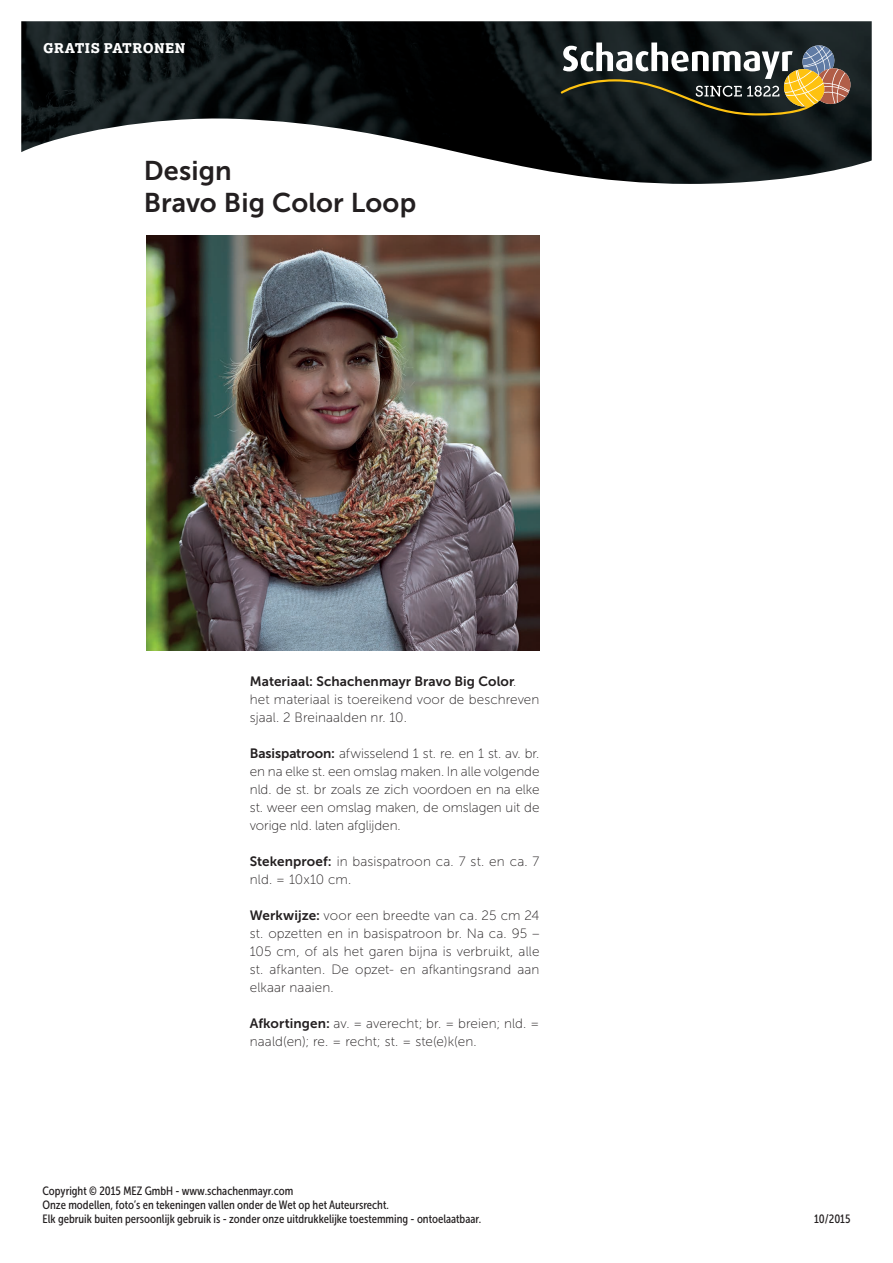
<style>
.page{position:relative;width:893px;height:1263px;background:#fff}
.page>*{position:absolute;margin:0;border:0;box-sizing:border-box;transform-origin:0 0}
.t1{font:27px/31.5px "Museo Sans 700";letter-spacing:.005em;color:#231f20}
.t2{font:13.5px/18px "Museo Sans 100";letter-spacing:.005em;color:#231f20}
.t3{font:13.5px "Museo Sans 700";letter-spacing:.01em;color:#231f20}
.t4{font:800 13.5px "Lexia";letter-spacing:.03em;color:#fff}
.t5{font:12px/14.4px "Museo Sans Cond 500";color:#231f20}
.s1{font-family:"Museo Sans 100"}
.s2{font-family:"Museo Sans 700"}
</style>
<div class="page">
<img style="left:21px;top:21px;width:851px;height:163px">
<svg style="left:561px;top:43px;width:289px;height:72px;background:#535246"></svg>
<img style="left:146px;top:235px;width:393px;height:415px">
<p class="t4" style="left:43px;top:39px;width:144px">GRATIS PATRONEN</p>
<h1 class="t1" style="left:144px;top:155px;width:274px">Design<br>Bravo Big Color Loop</h1>
<p class="t3" style="left:250px;top:674px;width:268px">Materiaal: Schachenmayr Bravo Big Color<span class="s1">.</span></p>
<p class="t2" style="left:250px;top:690px;width:291px">het materiaal is toereikend voor de beschreven sjaal. 2 Breinaalden nr. 10.</p>
<p class="t2" style="left:250px;top:744px;width:291px;text-align:justify"><span class="s2">Basispatroon:</span> afwisselend 1 st. re. en 1 st. av. br. en na elke st. een omslag maken. In alle volgende nld. de st. br zoals ze zich voordoen en na elke st. weer een omslag maken, de omslagen uit de vorige nld. laten afglijden.</p>
<p class="t2" style="left:250px;top:852px;width:291px"><span class="s2">Stekenproef:</span> in basispatroon ca. 7 st. en ca. 7 nld. = 10x10 cm.</p>
<p class="t2" style="left:250px;top:906px;width:291px;text-align:justify"><span class="s2">Werkwijze:</span> voor een breedte van ca. 25 cm 24 st. opzetten en in basispatroon br. Na ca. 95 – 105 cm, of als het garen bijna is verbruikt, alle st. afkanten. De opzet- en afkantingsrand aan elkaar naaien.</p>
<p class="t2" style="left:250px;top:1014px;width:291px"><span class="s2">Afkortingen:</span> av. = averecht; br. = breien; nld. = naald(en); re. = recht; st. = ste(e)k(en.</p>
<p class="t5" style="left:43px;top:1183px;width:440px">Copyright © 2015 MEZ GmbH - www.schachenmayr.com<br>Onze modellen, foto’s en tekeningen vallen onder de Wet op het Auteursrecht.<br>Elk gebruik buiten persoonlijk gebruik is - zonder onze uitdrukkelijke toestemming - ontoelaatbaar.</p>
<p class="t5" style="left:814px;top:1212px;width:38px">10/2015</p>
</div>
